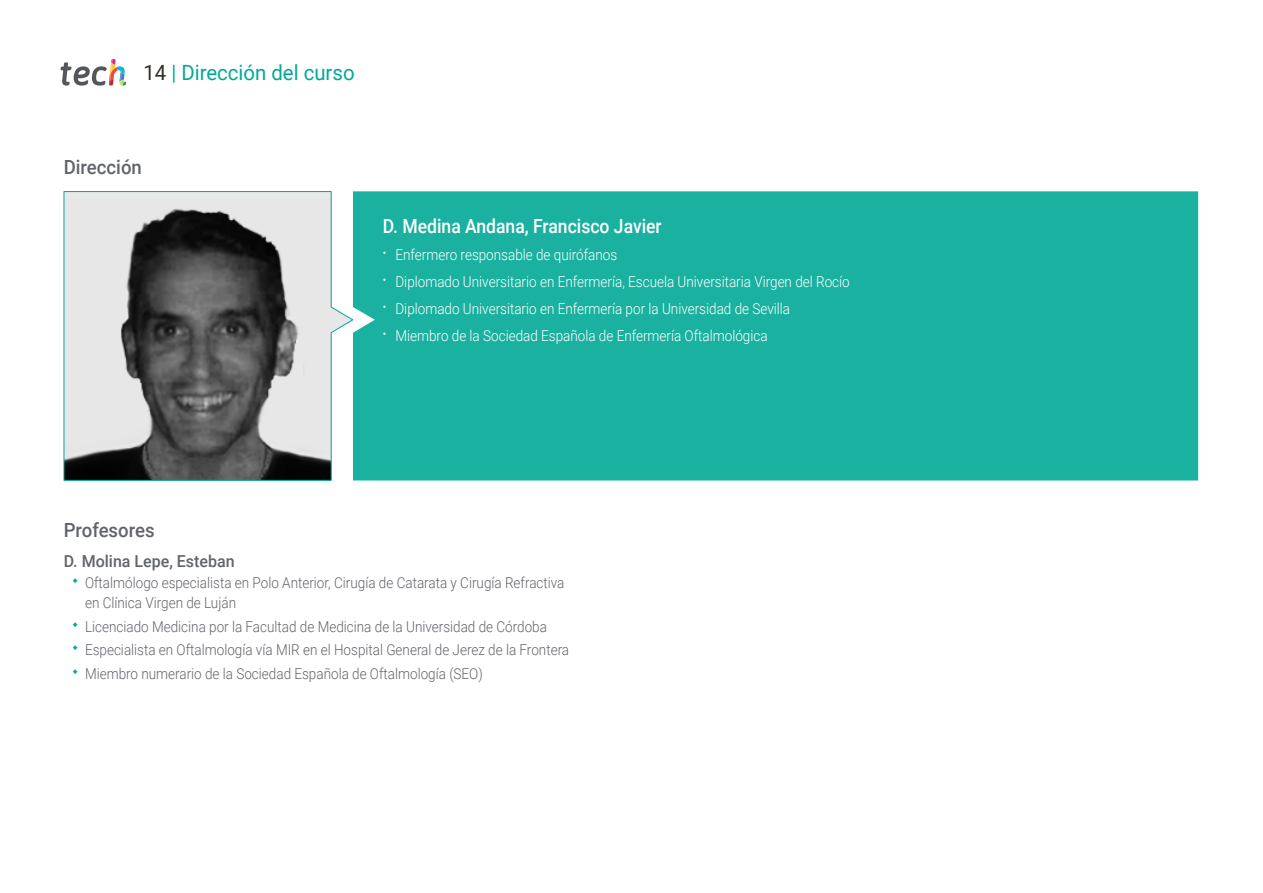
<style>
.page{position:relative;width:1263px;height:893px;background:#fff}
.page>*{position:absolute;margin:0;border:0;box-sizing:border-box;transform-origin:0 0}
.t1{font:21px "Roboto";color:#00a996}
.t2{font:500 19.5px "Roboto";color:#fff;scale:.9 1}
.t3{font:500 19.5px "Roboto";color:#61646a;scale:.95 1}
.t4{font:500 16.5px "Roboto";color:#61646a}
.t5{font:300 15px/23.7px "Roboto";color:#61646a;scale:.9 1}
.t6{font:300 15px "Roboto";color:#fff;scale:.9 1}
.s1{color:#312e20}
</style>
<div class="page">
<svg style="left:61px;top:59px;width:65px;height:27px"></svg>
<div style="left:353px;top:191px;width:845px;height:289px;background:#1ab1a0"></div>
<svg style="left:64px;top:191px;width:289px;height:290px;background:#949696"></svg>
<h1 class="t1" style="left:144px;top:57px;width:213px"><span class="s1">14</span> | Dirección del curso</h1>
<h2 class="t3" style="left:64px;top:154px;width:84px">Dirección</h2>
<h2 class="t3" style="left:64px;top:517px;width:97px">Profesores</h2>
<h2 class="t2" style="left:383px;top:212px;width:312px">D. Medina Andana, Francisco Javier</h2>
<p class="t6" style="left:383px;top:245px;width:262px"><sup>•</sup> Enfermero responsable de quirófanos</p>
<p class="t6" style="left:383px;top:271px;width:520px"><sup>•</sup> Diplomado Universitario en Enfermería, Escuela Universitaria Virgen del Rocío</p>
<p class="t6" style="left:383px;top:298px;width:454px"><sup>•</sup> Diplomado Universitario en Enfermería por la Universidad de Sevilla</p>
<p class="t6" style="left:383px;top:325px;width:429px"><sup>•</sup> Miembro de la Sociedad Española de Enfermería Oftalmológica</p>
<p class="t4" style="left:64px;top:549px;width:172px">D. Molina Lepe, Esteban</p>
<p class="t5" style="left:85px;top:573px;width:534px;line-height:19.5px">Oftalmólogo especialista en Polo Anterior, Cirugía de Catarata y Cirugía Refractiva en Clínica Virgen de Luján</p>
<p class="t5" style="left:85px;top:614px;width:539px">Licenciado Medicina por la Facultad de Medicina de la Universidad de Córdoba<br>Especialista en Oftalmología vía MIR en el Hospital General de Jerez de la Frontera<br>Miembro numerario de la Sociedad Española de Oftalmología (SEO)</p>
</div>
